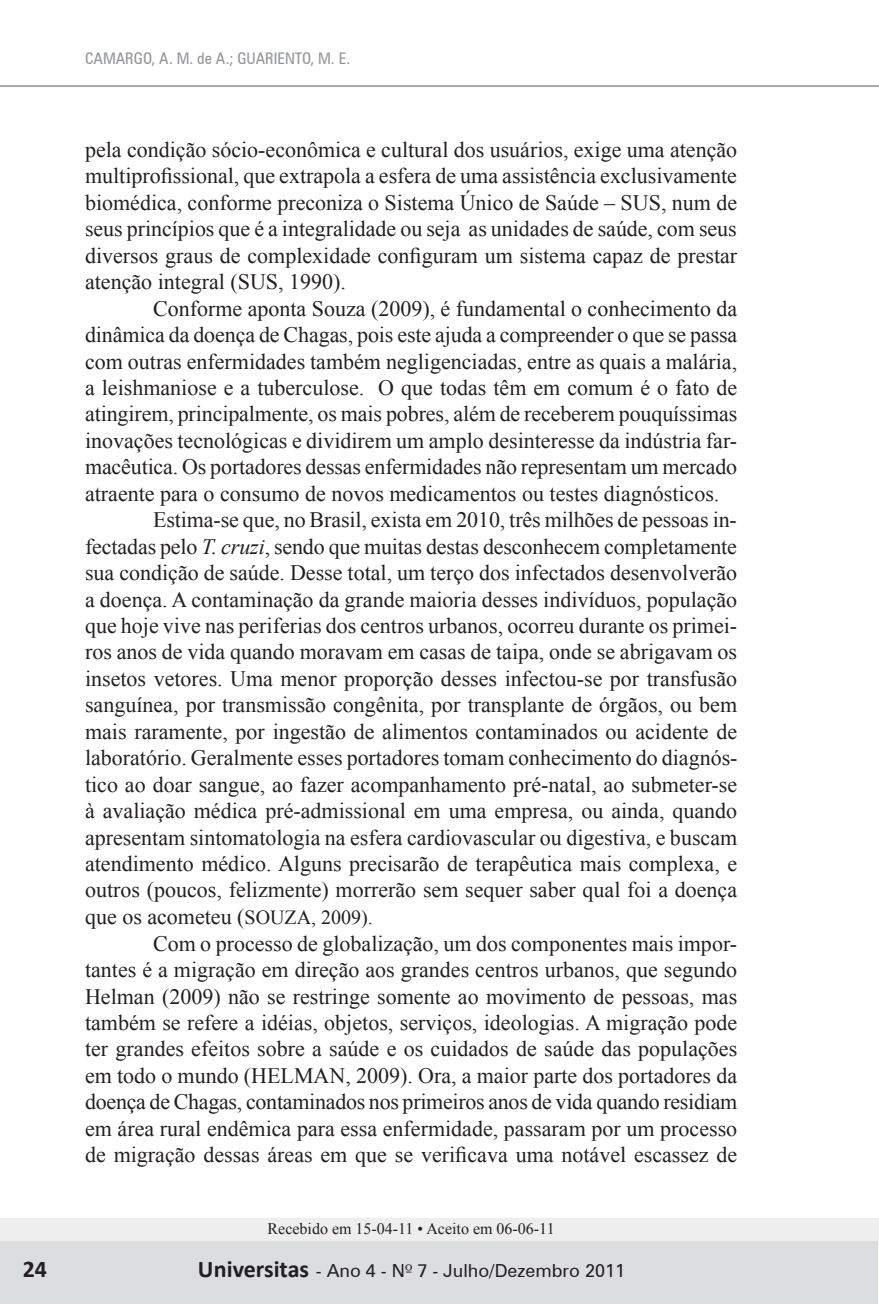
<style>
.page{position:relative;width:879px;height:1304px;background:#fff}
.page>*{position:absolute;margin:0;border:0;box-sizing:border-box;transform-origin:0 0}
.t1{font:700 24px "Calibri";color:#231f20}
.t2{font:22px/26.4px "Times New Roman";color:#231f20;text-align:justify}
.t3{font:18px "Zurich BT";color:#231f20}
.t4{font:16px "Times New Roman";color:#231f20}
.t5{font:condensed 16px "Zurich BT";color:#939598}
.s1{font-style:italic}
.s2{font-size:20px}
.s3{font-family:"Calibri";font-weight:700;font-size:24px}
.s4{font-family:"Zapf Humanist 601 BT"}
</style>
<div class="page">
<div style="left:0;top:1218px;width:878px;height:27px;background:#eeeeef"></div>
<div style="left:0;top:1242px;width:878px;height:62px;background:#dcdddf"></div>
<hr style="left:0;top:85px;width:879px;height:2px;background:#a8a9ad">
<p class="t5" style="left:85px;top:48px;width:267px">CAMARGO, A. M. de A.; GUARIENTO, M. E.</p>
<p class="t2" style="left:85px;top:136px;width:653px">pela condição sócio-econômica e cultural dos usuários, exige uma atenção multiprofissional, que extrapola a esfera de uma assistência exclusivamente biomédica, conforme preconiza o Sistema Único de Saúde – SUS, num de seus princípios que é a integralidade ou seja as unidades de saúde, com seus diversos graus de complexidade configuram um sistema capaz de prestar atenção integral (SUS, 1990).</p>
<p class="t2" style="left:153px;top:295px;width:585px">Conforme aponta Souza (2009), é fundamental o conhecimento da</p>
<p class="t2" style="left:85px;top:321px;width:654px">dinâmica da doença de Chagas, pois este ajuda a compreender o que se passa</p>
<p class="t2" style="left:85px;top:348px;width:653px">com outras enfermidades também negligenciadas, entre as quais a malária,</p>
<p class="t2" style="left:85px;top:374px;width:654px">a leishmaniose e a tuberculose. O que todas têm em comum é o fato de</p>
<p class="t2" style="left:85px;top:401px;width:654px">atingirem, principalmente, os mais pobres, além de receberem pouquíssimas</p>
<p class="t2" style="left:85px;top:427px;width:653px">inovações tecnológicas e dividirem um amplo desinteresse da indústria far-</p>
<p class="t2" style="left:85px;top:453px;width:654px">macêutica. Os portadores dessas enfermidades não representam um mercado</p>
<p class="t2" style="left:85px;top:480px;width:636px">atraente para o consumo de novos medicamentos ou testes diagnósticos.</p>
<p class="t2" style="left:153px;top:506px;width:585px">Estima-se que, no Brasil, exista em 2010, três milhões de pessoas in-</p>
<p class="t2" style="left:85px;top:533px;width:653px">fectadas pelo <span class="s1">T. cruzi</span>, sendo que muitas destas desconhecem completamente</p>
<p class="t2" style="left:85px;top:559px;width:654px">sua condição de saúde. Desse total, um terço dos infectados desenvolverão</p>
<p class="t2" style="left:85px;top:586px;width:653px">a doença. A contaminação da grande maioria desses indivíduos, população</p>
<p class="t2" style="left:85px;top:612px;width:654px">que hoje vive nas periferias dos centros urbanos, ocorreu durante os primei-</p>
<p class="t2" style="left:85px;top:639px;width:653px">ros anos de vida quando moravam em casas de taipa, onde se abrigavam os</p>
<p class="t2" style="left:85px;top:665px;width:653px">insetos vetores. Uma menor proporção desses infectou-se por transfusão</p>
<p class="t2" style="left:85px;top:691px;width:653px">sanguínea, por transmissão congênita, por transplante de órgãos, ou bem</p>
<p class="t2" style="left:85px;top:718px;width:653px">mais raramente, por ingestão de alimentos contaminados ou acidente de</p>
<p class="t2" style="left:85px;top:744px;width:654px">laboratório. Geralmente esses portadores tomam conhecimento do diagnós-</p>
<p class="t2" style="left:85px;top:771px;width:653px">tico ao doar sangue, ao fazer acompanhamento pré-natal, ao submeter-se</p>
<p class="t2" style="left:85px;top:797px;width:654px">à avaliação médica pré-admissional em uma empresa, ou ainda, quando</p>
<p class="t2" style="left:85px;top:824px;width:653px">apresentam sintomatologia na esfera cardiovascular ou digestiva, e buscam</p>
<p class="t2" style="left:85px;top:850px;width:653px">atendimento médico. Alguns precisarão de terapêutica mais complexa, e</p>
<p class="t2" style="left:85px;top:877px;width:653px">outros (poucos, felizmente) morrerão sem sequer saber qual foi a doença</p>
<p class="t2" style="left:85px;top:903px;width:289px">que os acometeu (<span class="s2">SOUZA, 2009).</span></p>
<p class="t2" style="left:153px;top:930px;width:585px">Com o processo de globalização, um dos componentes mais impor-</p>
<p class="t2" style="left:85px;top:956px;width:653px">tantes é a migração em direção aos grandes centros urbanos, que segundo</p>
<p class="t2" style="left:85px;top:983px;width:654px">Helman (2009) não se restringe somente ao movimento de pessoas, mas</p>
<p class="t2" style="left:85px;top:1009px;width:653px">também se refere a idéias, objetos, serviços, ideologias. A migração pode</p>
<p class="t2" style="left:85px;top:1035px;width:654px">ter grandes efeitos sobre a saúde e os cuidados de saúde das populações</p>
<p class="t2" style="left:85px;top:1062px;width:653px">em todo o mundo (HELMAN, 2009). Ora, a maior parte dos portadores da</p>
<p class="t2" style="left:85px;top:1088px;width:654px">doença de Chagas, contaminados nos primeiros anos de vida quando residiam</p>
<p class="t2" style="left:85px;top:1115px;width:653px">em área rural endêmica para essa enfermidade, passaram por um processo</p>
<p class="t2" style="left:85px;top:1141px;width:653px">de migração dessas áreas em que se verificava uma notável escassez de</p>
<p class="t4" style="left:268px;top:1218px;width:289px">Recebido em 15-04-11 • Aceito em 06-06-11</p>
<p class="t1" style="left:23px;top:1253px;width:26px">24</p>
<p class="t3" style="left:198px;top:1260px;width:429px"><span class="s3">Universitas</span> - Ano 4 - N<span class="s4">º</span> 7 - Julho/Dezembro 2011</p>
</div>
